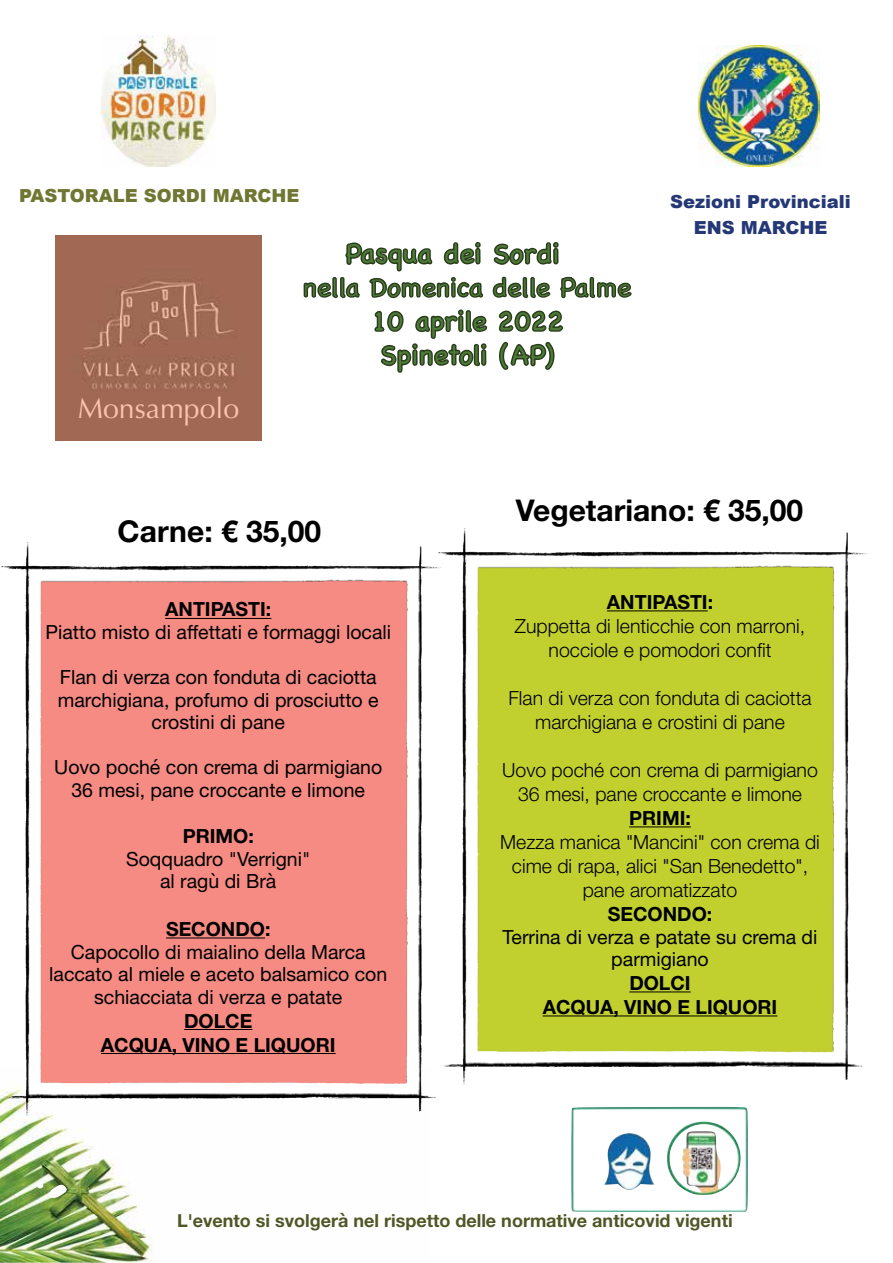
<style>
.page{position:relative;width:893px;height:1263px;background:#fff}
.page>*{position:absolute;margin:0;border:0;box-sizing:border-box;transform-origin:0 0}
.t1{font:700 30px "Helvetica Neue";color:#000}
.t2{font:28.5px "Optima";color:#fbc4ac}
.t3{font:700 27px/33.8px "Chalkboard SE";color:#4e7a39;text-align:center}
.t4{font:27px "Chalkboard SE";color:#4e7a39}
.t5{font:19.5px/22.5px "Helvetica Neue";color:#000;text-align:center}
.t6{font:300 19.5px/24px "Helvetica Neue";color:#000;text-align:center}
.t7{font:700 19.5px/24px "Helvetica Neue";color:#000;text-align:center}
.t8{font:700 18px "Helvetica Neue";color:#505625}
.t9{font:900 18px/25.5px "Arial";color:#253876;text-align:center}
.t10{font:900 18px "Arial";color:#6f7732}
</style>
<div class="page">
<img style="left:102px;top:35px;width:114px;height:131px">
<img style="left:698px;top:45px;width:121px;height:121px">
<img style="left:0;top:1127px;width:152px;height:136px">
<img style="left:571px;top:1107px;width:177px;height:105px">
<svg style="left:303px;top:242px;width:329px;height:131px"></svg>
<img style="left:56px;top:235px;width:205px;height:206px">
<img style="left:0;top:542px;width:436px;height:585px">
<img style="left:426px;top:528px;width:442px;height:567px">
<hr style="left:607px;top:610px;width:101px;height:1px;background:#000">
<hr style="left:629px;top:826px;width:62px;height:1px;background:#000">
<hr style="left:629px;top:991px;width:62px;height:1px;background:#000">
<hr style="left:543px;top:1015px;width:234px;height:1px;background:#000">
<hr style="left:165px;top:618px;width:106px;height:1px;background:#000">
<hr style="left:166px;top:937px;width:99px;height:1px;background:#000">
<hr style="left:184px;top:1029px;width:68px;height:1px;background:#000">
<hr style="left:101px;top:1053px;width:235px;height:1px;background:#000">
<p class="t10" style="left:19px;top:183px;width:282px">PASTORALE SORDI MARCHE</p>
<h2 class="t2" style="left:78px;top:392px;width:163px">Monsampolo</h2>
<h3 class="t3" style="left:346px;top:236px;width:215px">Pasqua dei Sordi</h3>
<h3 class="t4" style="left:303px;top:264px;width:330px">nella Domenica delle Palme</h3>
<h3 class="t3" style="left:371px;top:304px;width:195px">10 aprile 2022<br>Spinetoli (AP)</h3>
<p class="t9" style="left:670px;top:188px;width:182px">Sezioni Provinciali<br>ENS MARCHE</p>
<h1 class="t1" style="left:118px;top:508px;width:205px">Carne: ! 35,00</h1>
<p class="t7" style="left:165px;top:598px;width:108px">ANTIPASTI:</p>
<p class="t5" style="left:45px;top:622px;width:347px">Piatto misto di a"ettati e formaggi locali</p>
<p class="t5" style="left:58px;top:667px;width:322px">Flan di verza con fonduta di caciotta marchigiana, profumo di prosciutto e crostini di pane</p>
<p class="t5" style="left:54px;top:757px;width:329px">Uovo poché con crema di parmigiano<br>36 mesi, pane croccante e limone</p>
<p class="t7" style="left:183px;top:825px;width:73px">PRIMO:</p>
<p class="t5" style="left:126px;top:848px;width:186px">Soqquadro "Verrigni" al ragù di Brà</p>
<p class="t7" style="left:166px;top:918px;width:106px">SECONDO:</p>
<p class="t5" style="left:49px;top:942px;width:340px">Capocollo di maialino della Marca laccato al miele e aceto balsamico con schiacciata di verza e patate</p>
<p class="t7" style="left:101px;top:1009px;width:236px">DOLCE<br>ACQUA, VINO E LIQUORI</p>
<h1 class="t1" style="left:516px;top:486px;width:289px">Vegetariano: ! 35,00</h1>
<p class="t7" style="left:607px;top:590px;width:108px">ANTIPASTI:</p>
<p class="t6" style="left:515px;top:613px;width:292px">Zuppetta di lenticchie con marroni, nocciole e pomodori conÞt</p>
<p class="t6" style="left:508px;top:685px;width:305px">Flan di verza con fonduta di caciotta marchigiana e crostini di pane</p>
<p class="t6" style="left:502px;top:757px;width:317px">Uovo poché con crema di parmigiano<br>36 mesi, pane croccante e limone</p>
<p class="t7" style="left:629px;top:806px;width:63px">PRIMI:</p>
<p class="t6" style="left:500px;top:829px;width:321px">Mezza manica "Mancini" con crema di cime di rapa, alici "San Benedetto", pane aromatizzato</p>
<p class="t7" style="left:608px;top:903px;width:106px">SECONDO:</p>
<p class="t5" style="left:503px;top:926px;width:316px">Terrina di verza e patate su crema di parmigiano</p>
<p class="t7" style="left:543px;top:972px;width:236px">DOLCI<br>ACQUA, VINO E LIQUORI</p>
<p class="t8" style="left:177px;top:1207px;width:557px">L'evento si svolgerà nel rispetto delle normative anticovid vigenti</p>
</div>
